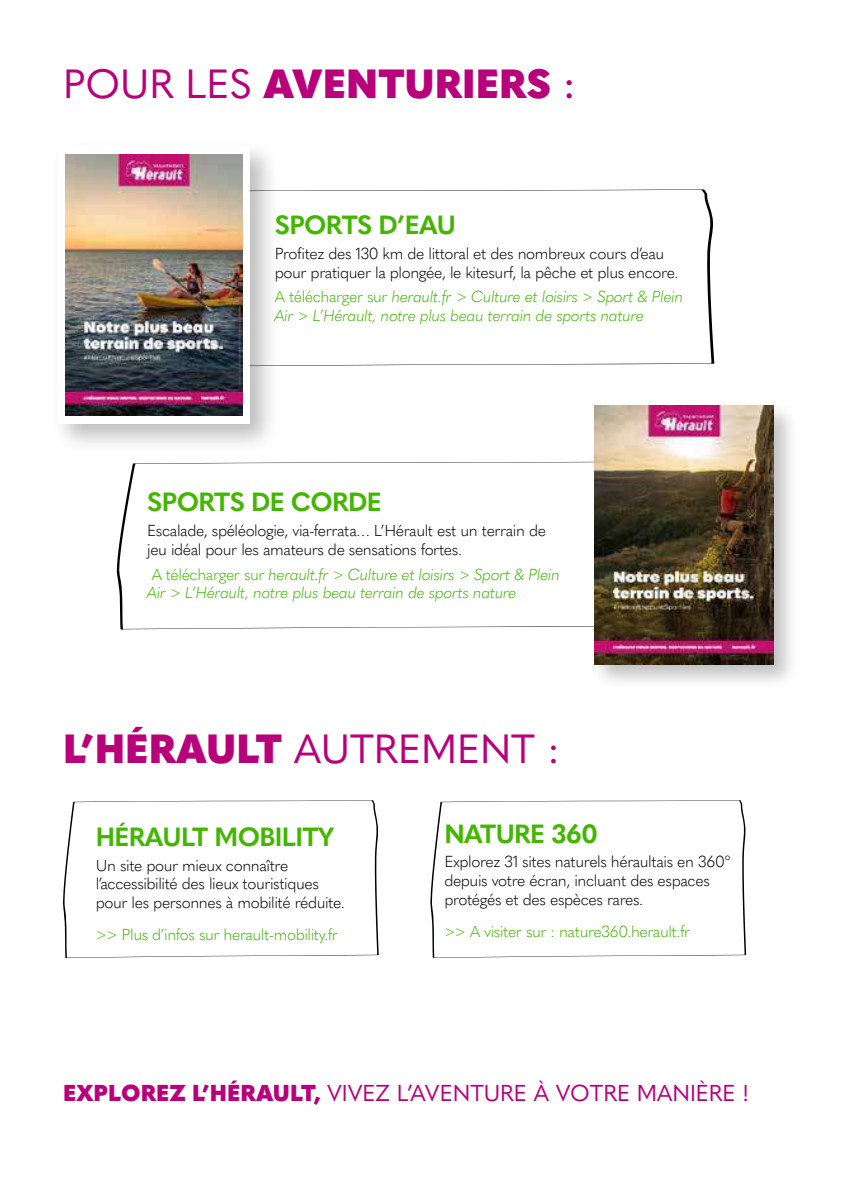
<style>
.page{position:relative;width:844px;height:1191px;background:#fff}
.page>*{position:absolute;margin:0;border:0;box-sizing:border-box;transform-origin:0 0}
.t1{font:40.25px "Quasimoda";color:#b8007a}
.t2{font:900 40.25px "Quasimoda";color:#b8007a}
.t3{font:700 26.07px "Quasimoda";letter-spacing:-.025em;color:#43b600}
.t4{font:22.75px "Quasimoda";color:#b8007a}
.t5{font:300 15.75px/18.9px "Quasimoda";letter-spacing:-.025em;color:#000}
.t6{font:italic 300 15.75px/18.9px "Quasimoda";letter-spacing:-.025em;color:#43b600}
.t7{font:300 15.75px "Quasimoda";letter-spacing:-.025em;color:#43b600}
.s1{font-weight:400}
.s2{font-weight:500}
.s3{font-style:normal}
.s4{font-weight:900}
</style>
<div class="page">
<svg style="left:117px;top:462px;width:473px;height:167px"></svg>
<svg style="left:280px;top:189px;width:434px;height:177px"></svg>
<div style="left:590px;top:401px;width:208px;height:289px;background:#000;opacity:.24"></div>
<img style="left:594px;top:405px;width:179px;height:259px">
<div style="left:51px;top:139px;width:229px;height:315px;background:#000;opacity:.26"></div>
<div style="left:58px;top:146px;width:192px;height:278px;background:#fff"></div>
<img style="left:66px;top:155px;width:176px;height:260px">
<svg style="left:430px;top:800px;width:316px;height:158px"></svg>
<svg style="left:63px;top:800px;width:315px;height:158px"></svg>
<h1 class="t2" style="left:63px;top:52px;width:514px"><span class="s1">POUR LES</span> AVENTURIERS <span class="s2">:</span></h1>
<h2 class="t3" style="left:275px;top:205px;width:183px">SPORTS D’EAU</h2>
<p class="t5" style="left:275px;top:243px;width:405px">Profitez des 130 km de littoral et des nombreux cours d’eau pour pratiquer la plongée, le kitesurf, la pêche et plus encore.</p>
<p class="t6" style="left:275px;top:286px;width:410px"><span class="s3">A télécharger sur</span> herault.fr &gt; Culture et loisirs &gt; Sport &amp; Plein<br>Air &gt; L’Hérault, notre plus beau terrain de sports nature</p>
<h2 class="t3" style="left:147px;top:482px;width:236px">SPORTS DE CORDE</h2>
<p class="t5" style="left:147px;top:520px;width:400px">Escalade, spéléologie, via-ferrata… L’Hérault est un terrain de jeu idéal pour les amateurs de sensations fortes.</p>
<p class="t6" style="left:147px;top:563px;width:414px"><span class="s3">A télécharger sur</span> herault.fr &gt; Culture et loisirs &gt; Sport &amp; Plein<br>Air &gt; L’Hérault, notre plus beau terrain de sports nature</p>
<h1 class="t1" style="left:63px;top:718px;width:498px"><span class="s4">L’HÉRAULT</span> AUTREMENT :</h1>
<h2 class="t3" style="left:96px;top:816px;width:240px">HÉRAULT MOBILITY</h2>
<p class="t5" style="left:96px;top:854px;width:250px">Un site pour mieux connaître l’accessibilité des lieux touristiques pour les personnes à mobilité réduite.</p>
<p class="t7" style="left:96px;top:922px;width:243px">&gt;&gt; Plus d’infos sur herault-mobility.fr</p>
<h2 class="t3" style="left:444px;top:813px;width:155px">NATURE 360</h2>
<p class="t5" style="left:444px;top:851px;width:288px">Explorez 31 sites naturels héraultais en 360° depuis votre écran, incluant des espaces protégés et des espèces rares.</p>
<p class="t7" style="left:444px;top:919px;width:247px">&gt;&gt; A visiter sur : nature360.herault.fr</p>
<h3 class="t4" style="left:63px;top:1075px;width:687px"><span class="s4">EXPLOREZ L’HÉRAULT,</span> VIVEZ L’AVENTURE À VOTRE MANIÈRE !</h3>
</div>
